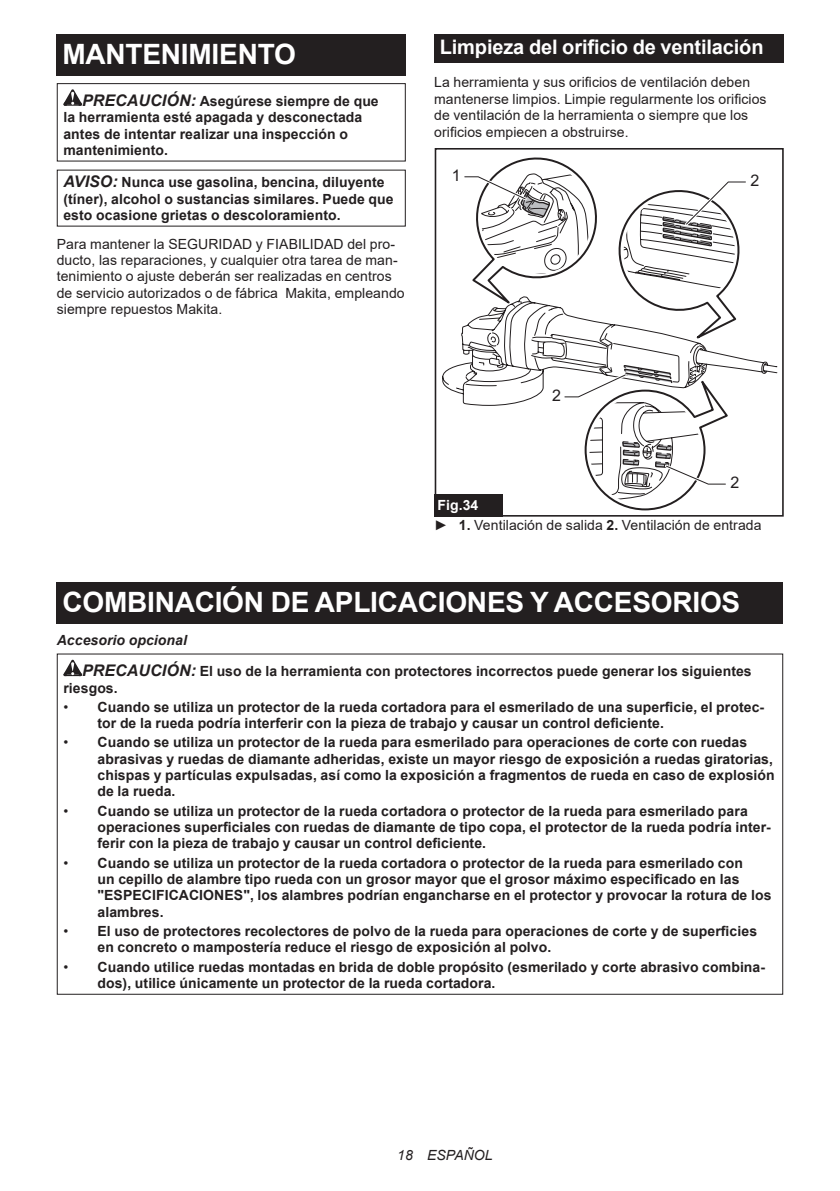
<style>
.page{position:relative;width:840px;height:1191px;background:#fff}
.page>*{position:absolute;margin:0;border:0;box-sizing:border-box;transform-origin:0 0}
.t1{font:700 28px "Arial";letter-spacing:-.01em;color:#fff}
.t2{font:700 20px "Arial";letter-spacing:-.01em;color:#fff}
.t3{font:16px "Arial";color:#231f20}
.t4{font:700 14px/16.4px "Arial";letter-spacing:.005em;color:#231f20}
.t5{font:14px/16.4px "Arial";letter-spacing:.005em;color:#231f20}
.t6{font:italic 14px "Arial";letter-spacing:.005em;color:#231f20}
.s1{font-style:italic;font-size:16px}
.s2{font-weight:700;color:#fff}
.s3{font-weight:700}
.s4{font-style:italic}
.s5{font-weight:400}
</style>
<div class="page">
<div style="left:57px;top:34px;width:348px;height:41px;background:#231f20"></div>
<svg style="left:63px;top:89px;width:19px;height:17px"></svg>
<div style="left:57px;top:83px;width:348px;height:79px;border:1px solid #231f20"></div>
<div style="left:434px;top:34px;width:348px;height:29px;background:#231f20"></div>
<div style="left:434px;top:148px;width:349px;height:368px;border:2px solid #231f20"></div>
<svg style="left:461px;top:157px;width:287px;height:356px"></svg>
<div style="left:434px;top:494px;width:68px;height:22px;background:#231f20"></div>
<div style="left:57px;top:582px;width:725px;height:41px;background:#231f20"></div>
<svg style="left:63px;top:659px;width:19px;height:17px"></svg>
<h1 class="t1" style="left:62px;top:34px;width:235px">MANTENIMIENTO</h1>
<p class="t4" style="left:63px;top:93px;width:316px;text-indent:19px"><span class="s1">PRECAUCIÓN:</span> Asegúrese siempre de que la herramienta esté apagada y desconectada antes de intentar realizar una inspección o mantenimiento.</p>
<p class="t4" style="left:63px;top:174px;width:331px"><span class="s1">AVISO:</span> Nunca use gasolina, bencina, diluyente (tíner), alcohol o sustancias similares. Puede que esto ocasione grietas o descoloramiento.</p>
<p class="t5" style="left:57px;top:235px;width:349px">Para mantener la SEGURIDAD y FIABILIDAD del pro&shy;ducto, las reparaciones, y cualquier otra tarea de man&shy;tenimiento o ajuste deberán ser realizadas en centros de servicio autorizados o de fábrica Makita, empleando siempre repuestos Makita.</p>
<h2 class="t2" style="left:439px;top:33px;width:325px">Limpieza del orificio de ventilación</h2>
<p class="t5" style="left:434px;top:74px;width:334px">La herramienta y sus orificios de ventilación deben mantenerse limpios. Limpie regularmente los orificios de ventilación de la herramienta o siempre que los orificios empiecen a obstruirse.</p>
<p class="t3" style="left:451px;top:164px;width:10px">1</p>
<p class="t3" style="left:551px;top:384px;width:10px">2</p>
<p class="t3" style="left:750px;top:169px;width:10px">2</p>
<p class="t3" style="left:730px;top:471px;width:10px">2</p>
<p class="t5" style="left:434px;top:495px;width:329px;line-height:20.2px"><span class="s2">Fig.34<br></span>► <span class="s3">1.</span> Ventilación de salida <span class="s3">2.</span> Ventilación de entrada</p>
<h1 class="t1" style="left:62px;top:582px;width:679px">COMBINACIÓN DE APLICACIONES Y ACCESORIOS</h1>
<p class="t4" style="left:82px;top:625px;width:670px;line-height:30.6px;text-indent:-25px"><span class="s4">Accesorio opcional<br></span><span class="s1">PRECAUCIÓN:</span> El uso de la herramienta con protectores incorrectos puede generar los siguientes</p>
<p class="t4" style="left:63px;top:679px;width:56px">riesgos.</p>
<p class="t4" style="left:97px;top:699px;width:668px;text-indent:-34px"><span class="s5">•</span> Cuando se utiliza un protector de la rueda cortadora para el esmerilado de una superficie, el protec&shy;tor de la rueda podría interferir con la pieza de trabajo y causar un control deficiente.</p>
<p class="t4" style="left:97px;top:734px;width:678px;text-indent:-34px"><span class="s5">•</span> Cuando se utiliza un protector de la rueda para esmerilado para operaciones de corte con ruedas abrasivas y ruedas de diamante adheridas, existe un mayor riesgo de exposición a ruedas giratorias, chispas y partículas expulsadas, así como la exposición a fragmentos de rueda en caso de explosión de la rueda.</p>
<p class="t4" style="left:97px;top:802px;width:674px;text-indent:-34px"><span class="s5">•</span> Cuando se utiliza un protector de la rueda cortadora o protector de la rueda para esmerilado para operaciones superficiales con ruedas de diamante de tipo copa, el protector de la rueda podría inter&shy;ferir con la pieza de trabajo y causar un control deficiente.</p>
<p class="t4" style="left:97px;top:854px;width:675px;text-indent:-34px"><span class="s5">•</span> Cuando se utiliza un protector de la rueda cortadora o protector de la rueda para esmerilado con<br>un cepillo de alambre tipo rueda con un grosor mayor que el grosor máximo especificado en las "ESPECIFICACIONES", los alambres podrían engancharse en el protector y provocar la rotura de los alambres.</p>
<p class="t4" style="left:97px;top:923px;width:660px;text-indent:-34px"><span class="s5">•</span> El uso de protectores recolectores de polvo de la rueda para operaciones de corte y de superficies en concreto o mampostería reduce el riesgo de exposición al polvo.</p>
<p class="t4" style="left:97px;top:958px;width:668px;text-indent:-34px"><span class="s5">•</span> Cuando utilice ruedas montadas en brida de doble propósito (esmerilado y corte abrasivo combina&shy;dos), utilice únicamente un protector de la rueda cortadora.</p>
<p class="t6" style="left:397px;top:1146px;width:97px">18 ESPAÑOL</p>
</div>
